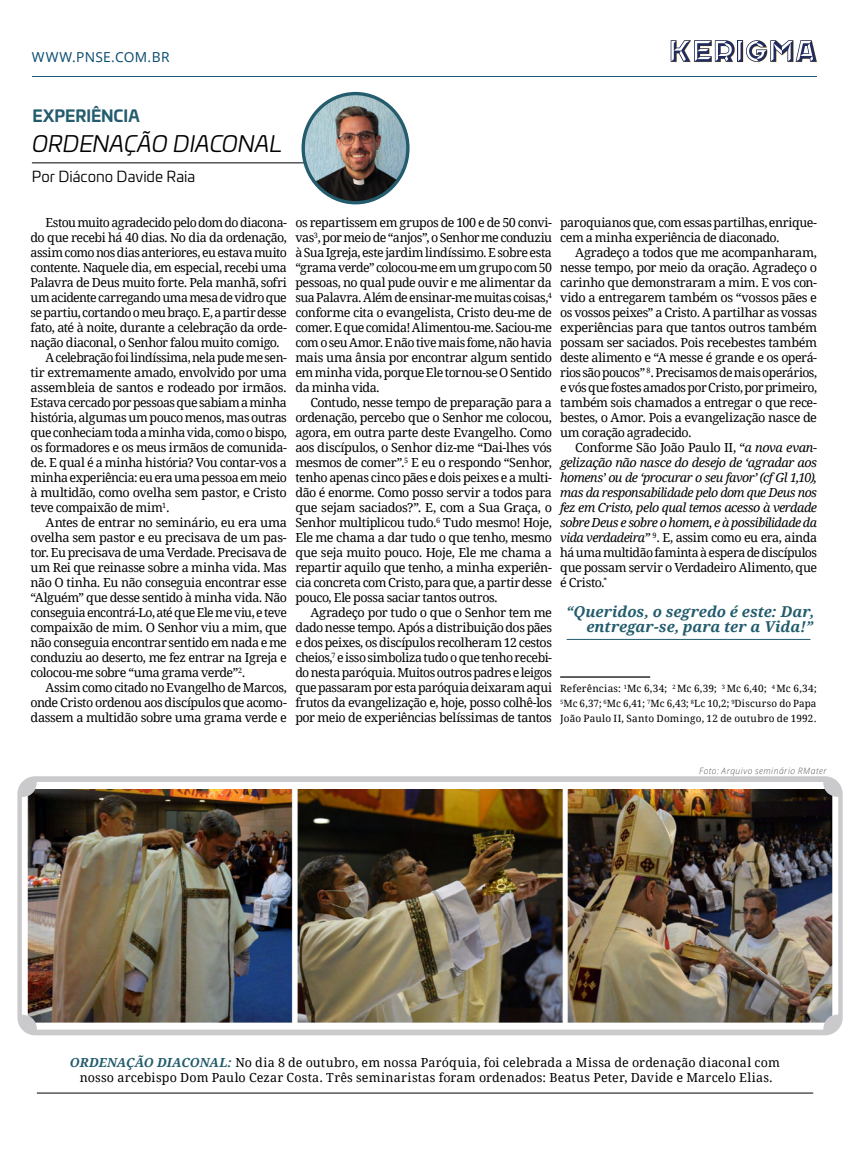
<style>
.page{position:relative;width:856px;height:1166px;background:#fff}
.page>*{position:absolute;margin:0;border:0;box-sizing:border-box;transform-origin:0 0}
.H3_Título_Matéria_2{font:italic 22.5px "Univia Pro";letter-spacing:-.01em;color:#000}
.H2_Editorias{font:700 16.25px "Univia Pro";letter-spacing:-.005em;color:#235c6d}
.Pascoa_-_Título{font:italic 700 15px/15px "Droid Serif";color:#235c6d;text-align:right}
.Autoria{font:15px "Univia Pro";letter-spacing:-.005em;color:#000}
.t1{font:13.75px "Open Sans";letter-spacing:.025em;color:#06496d}
.H3_Título_Matéria{font:12.5px/15px "Droid Serif";letter-spacing:-.03em;color:#000;text-align:justify}
.t2{font:italic 12.5px/15px "Droid Serif";letter-spacing:-.04em;color:#000;text-align:justify}
.H3_Título_Matéria-2{font:12.5px/15px "Droid Serif";letter-spacing:.01em;color:#000;text-align:center}
.t3{font:10px/15px "Droid Serif";letter-spacing:.015em;color:#000;text-align:justify}
.Crédito{font:italic 300 8.75px "Open Sans";letter-spacing:.06em;color:#575757}
.s1{font-style:normal}
.s2{font-weight:700;font-style:italic;color:#235c6d}
</style>
<div class="page">
<div style="left:17px;top:776px;width:825px;height:259px;background:#cac9cb;border-radius:18px"></div>
<div style="left:22px;top:782px;width:816px;height:247px;background:#fff;border-radius:15px"></div>
<img style="left:28px;top:789px;width:804px;height:233px">
<hr style="left:37px;top:1093px;width:776px;height:1px;background:#000">
<svg style="left:670px;top:40px;width:147px;height:22px"></svg>
<hr style="left:32px;top:76px;width:785px;height:1px;background:#06496d">
<hr style="left:560px;top:676px;width:90px;height:2px;background:#000">
<hr style="left:32px;top:163px;width:303px;height:1px;background:#000">
<hr style="left:566px;top:639px;width:244px;height:1px;background:#235c6d">
<img style="left:305px;top:94px;width:103px;height:109px">
<div style="left:301px;top:92px;width:108px;height:112px;border:3px solid #235c6d;border-radius:50%"></div>
<p class="t1" style="left:32px;top:47px;width:139px">WWW.PNSE.COM.BR</p>
<p class="H2_Editorias" style="left:32px;top:103px;width:109px">EXPERIÊNCIA</p>
<p class="H3_Título_Matéria_2" style="left:32px;top:127px;width:252px">ORDENAÇÃO DIACONAL</p>
<p class="Autoria" style="left:32px;top:165px;width:165px">Por Diácono Davide Raia</p>
<p class="H3_Título_Matéria" style="left:31px;top:215px;width:258px;text-indent:15px">Estou muito agradecido pelo dom do diacona&shy;do que recebi há 40 dias. No dia da ordenação, assim como nos dias anteriores, eu estava muito contente. Naquele dia, em especial, recebi uma Palavra de Deus muito forte. Pela manhã, sofri um acidente carregando uma mesa de vidro que se partiu, cortando o meu braço. E, a partir desse fato, até à noite, durante a celebração da orde&shy;nação diaconal, o Senhor falou muito comigo.</p>
<p class="H3_Título_Matéria" style="left:31px;top:350px;width:258px;text-indent:15px">A celebração foi lindíssima, nela pude me sen&shy;tir extremamente amado, envolvido por uma assembleia de santos e rodeado por irmãos.<br>Estava cercado por pessoas que sabiam a minha história, algumas um pouco menos, mas outras que conheciam toda a minha vida, como o bispo, os formadores e os meus irmãos de comunida&shy;de. E qual é a minha história? Vou contar-vos a minha experiência: eu era uma pessoa em meio à multidão, como ovelha sem pastor, e Cristo teve compaixão de mim<sup>1</sup>.</p>
<p class="H3_Título_Matéria" style="left:31px;top:515px;width:258px;text-indent:15px">Antes de entrar no seminário, eu era uma ovelha sem pastor e eu precisava de um pas&shy;tor. Eu precisava de uma Verdade. Precisava de um Rei que reinasse sobre a minha vida. Mas não O tinha. Eu não conseguia encontrar esse “Alguém” que desse sentido à minha vida. Não conseguia encontrá-Lo, até que Ele me viu, e teve compaixão de mim. O Senhor viu a mim, que não conseguia encontrar sentido em nada e me conduziu ao deserto, me fez entrar na Igreja e colocou-me sobre “uma grama verde”<sup>2</sup>.</p>
<p class="H3_Título_Matéria" style="left:31px;top:680px;width:258px;text-indent:15px">Assim como citado no Evangelho de Marcos, onde Cristo ordenou aos discípulos que acomo&shy;dassem a multidão sobre uma grama verde e</p>
<p class="H3_Título_Matéria" style="left:295px;top:215px;width:258px">os repartissem em grupos de 100 e de 50 convi&shy;vas<sup>3</sup>, por meio de “anjos”, o Senhor me conduziu à Sua Igreja, este jardim lindíssimo. E sobre esta “grama verde” colocou-me em um grupo com 50 pessoas, no qual pude ouvir e me alimentar da sua Palavra. Além de ensinar-me muitas coisas,<sup>4 </sup>conforme cita o evangelista, Cristo deu-me de comer. E que comida! Alimentou-me. Saciou-me com o seu Amor. E não tive mais fome, não havia mais uma ânsia por encontrar algum sentido em minha vida, porque Ele tornou-se O Sentido da minha vida.</p>
<p class="H3_Título_Matéria" style="left:295px;top:395px;width:258px;text-indent:15px">Contudo, nesse tempo de preparação para a ordenação, percebo que o Senhor me colocou, agora, em outra parte deste Evangelho. Como aos discípulos, o Senhor diz-me “Dai-lhes vós mesmos de comer”.<sup>5</sup> E eu o respondo “Senhor, tenho apenas cinco pães e dois peixes e a multi&shy;dão é enorme. Como posso servir a todos para que sejam saciados?”. E, com a Sua Graça, o Senhor multiplicou tudo.<sup>6</sup> Tudo mesmo! Hoje, Ele me chama a dar tudo o que tenho, mesmo que seja muito pouco. Hoje, Ele me chama a repartir aquilo que tenho, a minha experiên&shy;cia concreta com Cristo, para que, a partir desse pouco, Ele possa saciar tantos outros.</p>
<p class="H3_Título_Matéria" style="left:295px;top:605px;width:258px;text-indent:15px">Agradeço por tudo o que o Senhor tem me dado nesse tempo. Após a distribuição dos pães e dos peixes, os discípulos recolheram 12 cestos cheios,<sup>7</sup> e isso simboliza tudo o que tenho recebi&shy;do nesta paróquia. Muitos outros padres e leigos que passaram por esta paróquia deixaram aqui frutos da evangelização e, hoje, posso colhê-los por meio de experiências belíssimas de tantos</p>
<p class="H3_Título_Matéria" style="left:560px;top:215px;width:258px">paroquianos que, com essas partilhas, enrique&shy;cem a minha experiência de diaconado.</p>
<p class="H3_Título_Matéria" style="left:560px;top:245px;width:258px;text-indent:15px">Agradeço a todos que me acompanharam, nesse tempo, por meio da oração. Agradeço o carinho que demonstraram a mim. E vos con&shy;vido a entregarem também os “vossos pães e os vossos peixes” a Cristo. A partilhar as vossas experiências para que tantos outros também possam ser saciados. Pois recebestes também deste alimento e “A messe é grande e os operá&shy;rios são poucos” <sup>8</sup>. Precisamos de mais operários, e vós que fostes amados por Cristo, por primeiro, também sois chamados a entregar o que rece&shy;bestes, o Amor. Pois a evangelização nasce de um coração agradecido.</p>
<p class="t2" style="left:560px;top:440px;width:258px;text-indent:15px"><span class="s1">Conforme São João Paulo II, “</span>a nova evan&shy;gelização não nasce do desejo de ‘agradar aos homens’ ou de ‘procurar o seu favor’ (cf Gl 1,10), mas da responsabilidade pelo dom que Deus nos fez em Cristo, pelo qual temos acesso à verdade sobre Deus e sobre o homem, e à possibilidade da vida verdadeira” <sup>9</sup><span class="s1">. E, assim como eu era, ainda há uma multidão faminta à espera de discípulos que possam servir o Verdadeiro Alimento, que é Cristo.</span><sup>*</sup></p>
<p class="Pascoa_-_Título" style="left:566px;top:604px;width:249px">“Queridos, o segredo é este: Dar, entregar-se, para ter a Vida!”</p>
<p class="t3" style="left:560px;top:681px;width:258px">Referências: <sup>1</sup>Mc 6,34; <sup>2</sup> Mc 6,39; <sup>3</sup> Mc 6,40; <sup>4</sup> Mc 6,34; <sup>5</sup>Mc 6,37; <sup>6</sup>Mc 6,41; <sup>7</sup>Mc 6,43; <sup>8</sup>Lc 10,2; <sup>9</sup>Discurso do Papa João Paulo II, Santo Domingo, 12 de outubro de 1992.</p>
<p class="Crédito" style="left:699px;top:764px;width:129px">Foto: Arquivo seminário RMater</p>
<p class="H3_Título_Matéria-2" style="left:70px;top:1055px;width:711px"><span class="s2">ORDENAÇÃO DIACONAL:</span> No dia 8 de outubro, em nossa Paróquia, foi celebrada a Missa de ordenação diaconal com nosso arcebispo Dom Paulo Cezar Costa. Três seminaristas foram ordenados: Beatus Peter, Davide e Marcelo Elias.</p>
</div>
